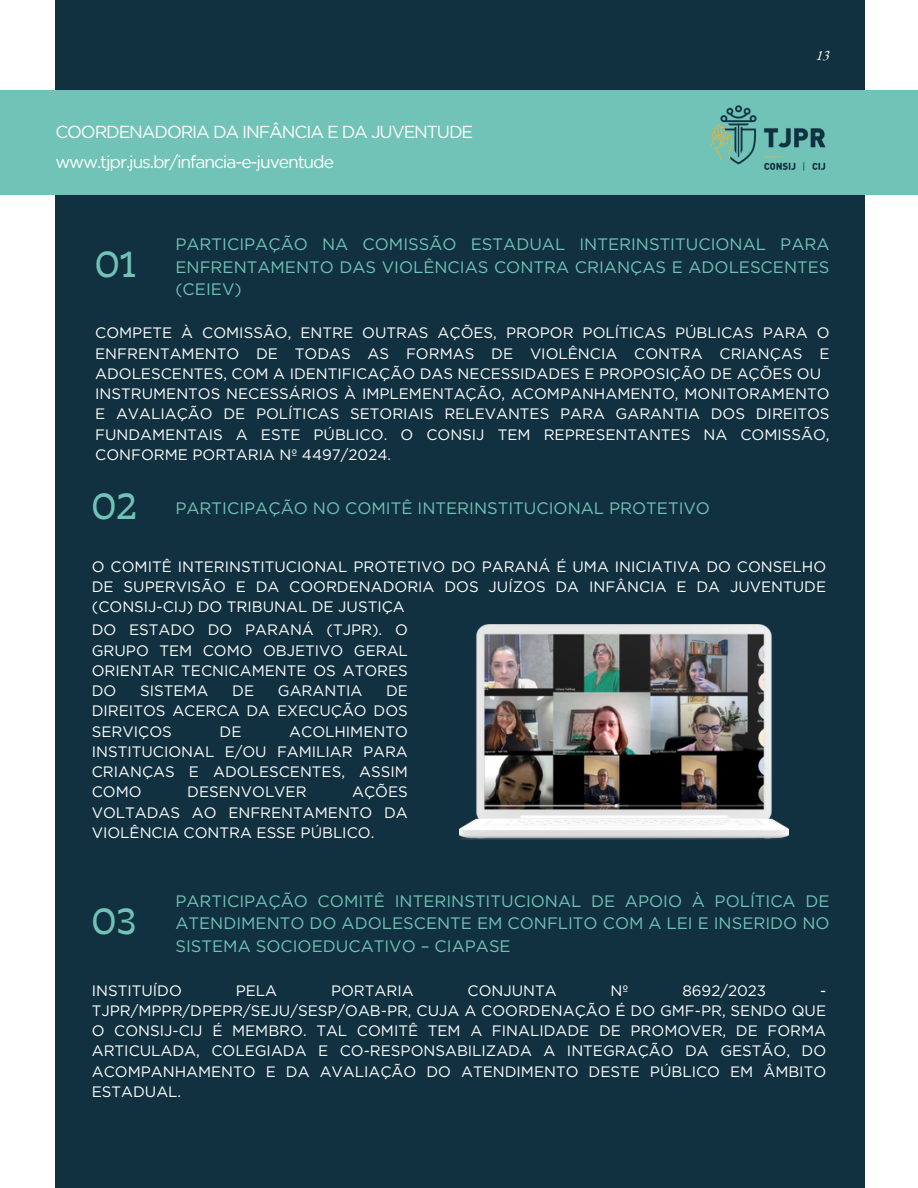
<style>
.page{position:relative;width:918px;height:1188px;background:#113141}
.page>*{position:absolute;margin:0;border:0;box-sizing:border-box;transform-origin:0 0}
.t1{font:39.15px "Tarif";color:#70c3b6}
.t2{font:17.4px "Gotham";letter-spacing:-.065em;color:#fff}
.t3{font:16.65px/22.5px "Gotham";color:#70c3b6;text-align:justify}
.t4{font:15.15px/20.2px "Gotham";color:#fff;text-align:justify}
.t5{font:italic 14.1px "EB Garamond";color:#fff}
</style>
<div class="page">
<div style="left:0;top:0;width:55px;height:1188px;background:#fff"></div>
<div style="left:865px;top:0;width:53px;height:1188px;background:#fff"></div>
<div style="left:0;top:91px;width:918px;height:104px;background:#70c3b6"></div>
<img style="left:671px;top:90px;width:194px;height:81px">
<img style="left:459px;top:624px;width:330px;height:216px">
<h1 class="t2" style="left:55px;top:121px;width:419px">COORDENADORIA DA INFÂNCIA E DA JUVENTUDE</h1>
<p class="t2" style="left:55px;top:151px;width:280px">www.tjpr.jus.br/infancia-e-juventude</p>
<h2 class="t5" style="left:816px;top:45px;width:15px">13</h2>
<p class="t1" style="left:95px;top:242px;width:43px">01</p>
<h1 class="t3" style="left:175px;top:233px;width:656px">PARTICIPAÇÃO NA COMISSÃO ESTADUAL INTERINSTITUCIONAL PARA ENFRENTAMENTO DAS VIOLÊNCIAS CONTRA CRIANÇAS E ADOLESCENTES (CEIEV)</h1>
<p class="t4" style="left:95px;top:323px;width:736px;text-align:left">COMPETE À COMISSÃO, ENTRE OUTRAS AÇÕES, PROPOR POLÍTICAS PÚBLICAS PARA O ENFRENTAMENTO DE TODAS AS FORMAS DE VIOLÊNCIA CONTRA CRIANÇAS E ADOLESCENTES, COM A IDENTIFICAÇÃO DAS NECESSIDADES E PROPOSIÇÃO DE AÇÕES OU INSTRUMENTOS NECESSÁRIOS À IMPLEMENTAÇÃO, ACOMPANHAMENTO, MONITORAMENTO E AVALIAÇÃO DE POLÍTICAS SETORIAIS RELEVANTES PARA GARANTIA DOS DIREITOS FUNDAMENTAIS A ESTE PÚBLICO. O CONSIJ TEM REPRESENTANTES NA COMISSÃO, CONFORME PORTARIA Nº 4497/2024.</p>
<h1 class="t1" style="left:92px;top:483px;width:47px">02</h1>
<p class="t3" style="left:175px;top:497px;width:536px">PARTICIPAÇÃO NO COMITÊ INTERINSTITUCIONAL PROTETIVO</p>
<p class="t4" style="left:92px;top:556px;width:736px">O COMITÊ INTERINSTITUCIONAL PROTETIVO DO PARANÁ É UMA INICIATIVA DO CONSELHO DE SUPERVISÃO E DA COORDENADORIA DOS JUÍZOS DA INFÂNCIA E DA JUVENTUDE (CONSIJ-CIJ) DO TRIBUNAL DE JUSTIÇA</p>
<p class="t4" style="left:92px;top:620px;width:318px">DO ESTADO DO PARANÁ (TJPR). O GRUPO TEM COMO OBJETIVO GERAL ORIENTAR TECNICAMENTE OS ATORES DO</p>
<p class="t4" style="left:140px;top:680px;width:70px">SISTEMA</p>
<p class="t4" style="left:232px;top:680px;width:23px">DE</p>
<p class="t4" style="left:278px;top:680px;width:86px">GARANTIA</p>
<p class="t4" style="left:92px;top:680px;width:318px;text-indent:294px">DE DIREITOS ACERCA DA EXECUÇÃO DOS SERVIÇOS</p>
<p class="t4" style="left:92px;top:721px;width:318px;text-indent:197px">ACOLHIMENTO INSTITUCIONAL E/OU FAMILIAR PARA CRIANÇAS E ADOLESCENTES, ASSIM COMO</p>
<p class="t4" style="left:220px;top:721px;width:23px">DE</p>
<p class="t4" style="left:92px;top:782px;width:318px;text-indent:260px">AÇÕES VOLTADAS AO ENFRENTAMENTO DA VIOLÊNCIA CONTRA ESSE PÚBLICO.</p>
<p class="t4" style="left:187px;top:782px;width:121px">DESENVOLVER</p>
<p class="t1" style="left:92px;top:898px;width:46px">03</p>
<p class="t3" style="left:175px;top:889px;width:656px">PARTICIPAÇÃO COMITÊ INTERINSTITUCIONAL DE APOIO À POLÍTICA DE ATENDIMENTO DO ADOLESCENTE EM CONFLITO COM A LEI E INSERIDO NO SISTEMA SOCIOEDUCATIVO – CIAPASE</p>
<h1 class="t4" style="left:92px;top:980px;width:92px">INSTITUÍDO</h1>
<h1 class="t4" style="left:236px;top:980px;width:43px">PELA</h1>
<h1 class="t4" style="left:331px;top:980px;width:84px">PORTARIA</h1>
<h1 class="t4" style="left:468px;top:980px;width:91px">CONJUNTA</h1>
<h1 class="t4" style="left:611px;top:980px;width:19px">Nº</h1>
<h1 class="t4" style="left:682px;top:980px;width:85px">8692/2023</h1>
<h1 class="t4" style="left:92px;top:980px;width:736px;text-indent:728px">- TJPR/MPPR/DPEPR/SEJU/SESP/OAB-PR, CUJA A COORDENAÇÃO É DO GMF-PR, SENDO QUE O CONSIJ-CIJ É MEMBRO. TAL COMITÊ TEM A FINALIDADE DE PROMOVER, DE FORMA ARTICULADA, COLEGIADA E CO-RESPONSABILIZADA A INTEGRAÇÃO DA GESTÃO, DO ACOMPANHAMENTO E DA AVALIAÇÃO DO ATENDIMENTO DESTE PÚBLICO EM ÂMBITO ESTADUAL.</h1>
</div>
